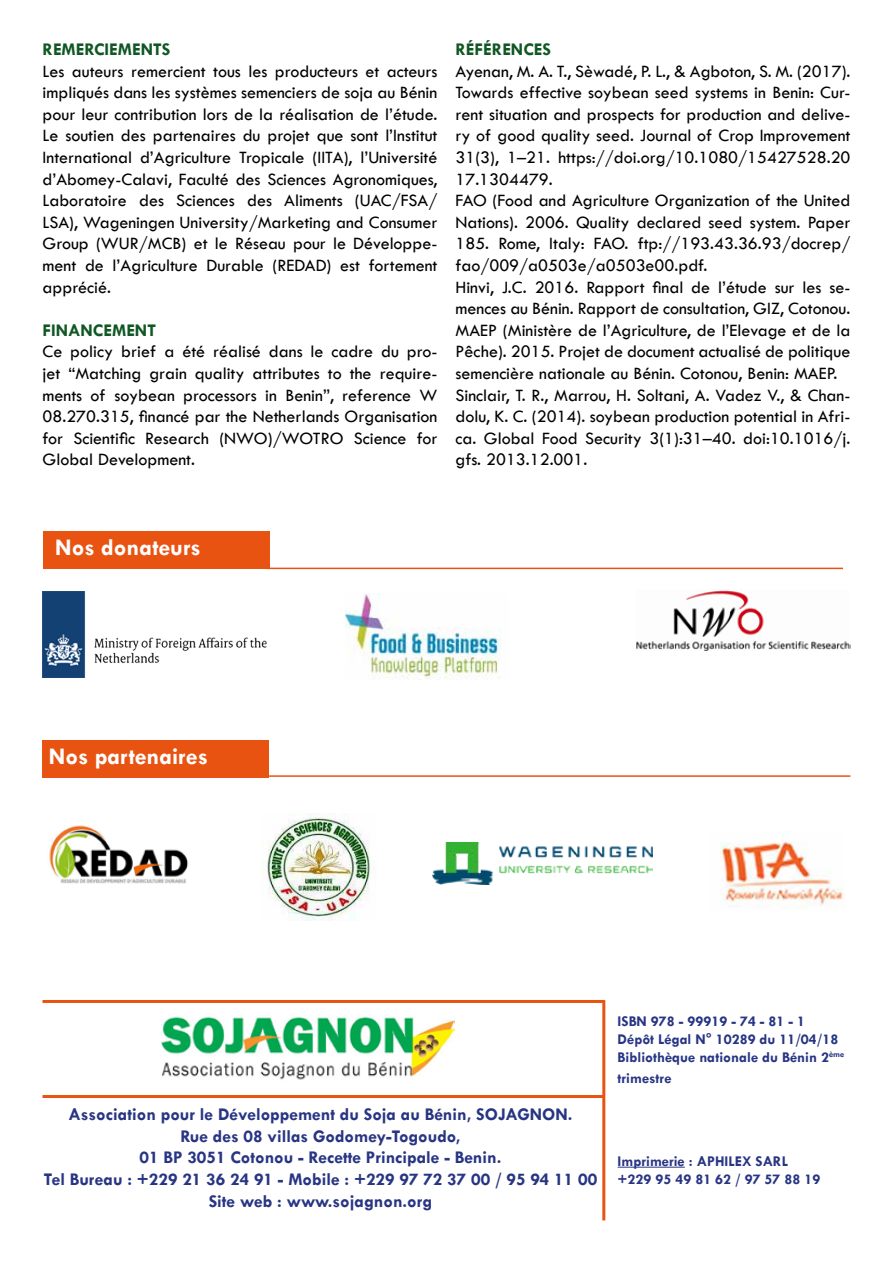
<style>
.page{position:relative;width:893px;height:1263px;background:#fff}
.page>*{position:absolute;margin:0;border:0;box-sizing:border-box;transform-origin:0 0}
.t1{font:700 24px "Tw Cen";color:#fff}
.t2{font:18px/21.6px "Tw Cen";color:#000;text-align:justify}
.t3{font:700 18px/21.6px "Tw Cen";color:#283583;text-align:center}
.t4{font:700 18px "Tw Cen";color:#105723}
.t5{font:700 15px/18px "Tw Cen";color:#283583}
</style>
<div class="page">
<hr style="left:43px;top:1000px;width:562px;height:3px;background:#e95311">
<hr style="left:43px;top:1095px;width:562px;height:3px;background:#e95311">
<hr style="left:602px;top:1000px;width:3px;height:220px;background:#e95311">
<hr style="left:618px;top:1167px;width:67px;height:1px;background:#283583">
<img style="left:161px;top:1016px;width:293px;height:64px">
<img style="left:49px;top:825px;width:139px;height:59px">
<img style="left:261px;top:814px;width:109px;height:106px">
<img style="left:432px;top:842px;width:221px;height:42px">
<img style="left:720px;top:832px;width:124px;height:75px">
<div style="left:43px;top:740px;width:225px;height:38px;background:#e95311"></div>
<hr style="left:267px;top:775px;width:583px;height:2px;background:#e95311">
<img style="left:43px;top:592px;width:224px;height:85px">
<img style="left:346px;top:594px;width:156px;height:85px">
<img style="left:636px;top:590px;width:214px;height:60px">
<div style="left:43px;top:531px;width:226px;height:38px;background:#e95311"></div>
<hr style="left:266px;top:568px;width:577px;height:1px;background:#e95311">
<p class="t4" style="left:43px;top:38px;width:129px">REMERCIEMENTS</p>
<p class="t2" style="left:43px;top:60px;width:396px">Les auteurs remercient tous les producteurs et acteurs impliqués dans les systèmes semenciers de soja au Bénin pour leur contribution lors de la réalisation de l’étude.<br>Le soutien des partenaires du projet que sont l’Institut International d’Agriculture Tropicale (IITA), l’Université d’Abomey-Calavi, Faculté des Sciences Agronomiques, Laboratoire des Sciences des Aliments (UAC/FSA/ LSA), Wageningen University/Marketing and Consumer Group (WUR/MCB) et le Réseau pour le Développe&shy;ment de l’Agriculture Durable (REDAD) est fortement apprécié.</p>
<p class="t4" style="left:43px;top:319px;width:115px">FINANCEMENT</p>
<p class="t2" style="left:43px;top:341px;width:396px">Ce policy brief a été réalisé dans le cadre du pro&shy;jet “Matching grain quality attributes to the require&shy;ments of soybean processors in Benin”, reference W 08.270.315, financé par the Netherlands Organisation for Scientific Research (NWO)/WOTRO Science for Global Development.</p>
<p class="t4" style="left:455px;top:38px;width:97px">RÉFÉRENCES</p>
<p class="t2" style="left:455px;top:60px;width:396px;text-align:left">Ayenan, M. A. T., Sèwadé, P. L., &amp; Agboton, S. M. (2017).<br>Towards effective soybean seed systems in Benin: Cur&shy;rent situation and prospects for production and delive&shy;ry of good quality seed. Journal of Crop Improvement 31(3), 1–21. https://doi.org/10.1080/15427528.20<br>17.1304479.<br>FAO (Food and Agriculture Organization of the United Nations). 2006. Quality declared seed system. Paper 185. Rome, Italy: FAO. ftp://193.43.36.93/docrep/ fao/009/a0503e/a0503e00.pdf.<br>Hinvi, J.C. 2016. Rapport final de l’étude sur les se&shy;mences au Bénin. Rapport de consultation, GIZ, Cotonou.<br>MAEP (Ministère de l’Agriculture, de l’Elevage et de la Pêche). 2015. Projet de document actualisé de politique semencière nationale au Bénin. Cotonou, Benin: MAEP.<br>Sinclair, T. R., Marrou, H. Soltani, A. Vadez V., &amp; Chan&shy;dolu, K. C. (2014). soybean production potential in Afri&shy;ca. Global Food Security 3(1):31–40. doi:10.1016/j. gfs. 2013.12.001.</p>
<h1 class="t1" style="left:55px;top:533px;width:147px">Nos donateurs</h1>
<h1 class="t1" style="left:49px;top:742px;width:161px">Nos partenaires</h1>
<p class="t5" style="left:618px;top:1011px;width:228px">ISBN 978 - 99919 - 74 - 81 - 1<br>Dépôt Légal N° 10289 du 11/04/18<br>Bibliothèque nationale du Bénin 2<sup>ème</sup></p>
<p class="t5" style="left:618px;top:1069px;width:56px">trimestre</p>
<p class="t3" style="left:44px;top:1103px;width:555px">Association pour le Développement du Soja au Bénin, SOJAGNON.<br>Rue des 08 villas Godomey-Togoudo,<br>01 BP 3051 Cotonou - Recette Principale - Benin.<br>Tel Bureau : +229 21 36 24 91 - Mobile : +229 97 72 37 00 / 95 94 11 00<br>Site web : www.sojagnon.org</p>
<p class="t5" style="left:618px;top:1152px;width:204px">Imprimerie : APHILEX SARL +229 95 49 81 62 / 97 57 88 19</p>
</div>
